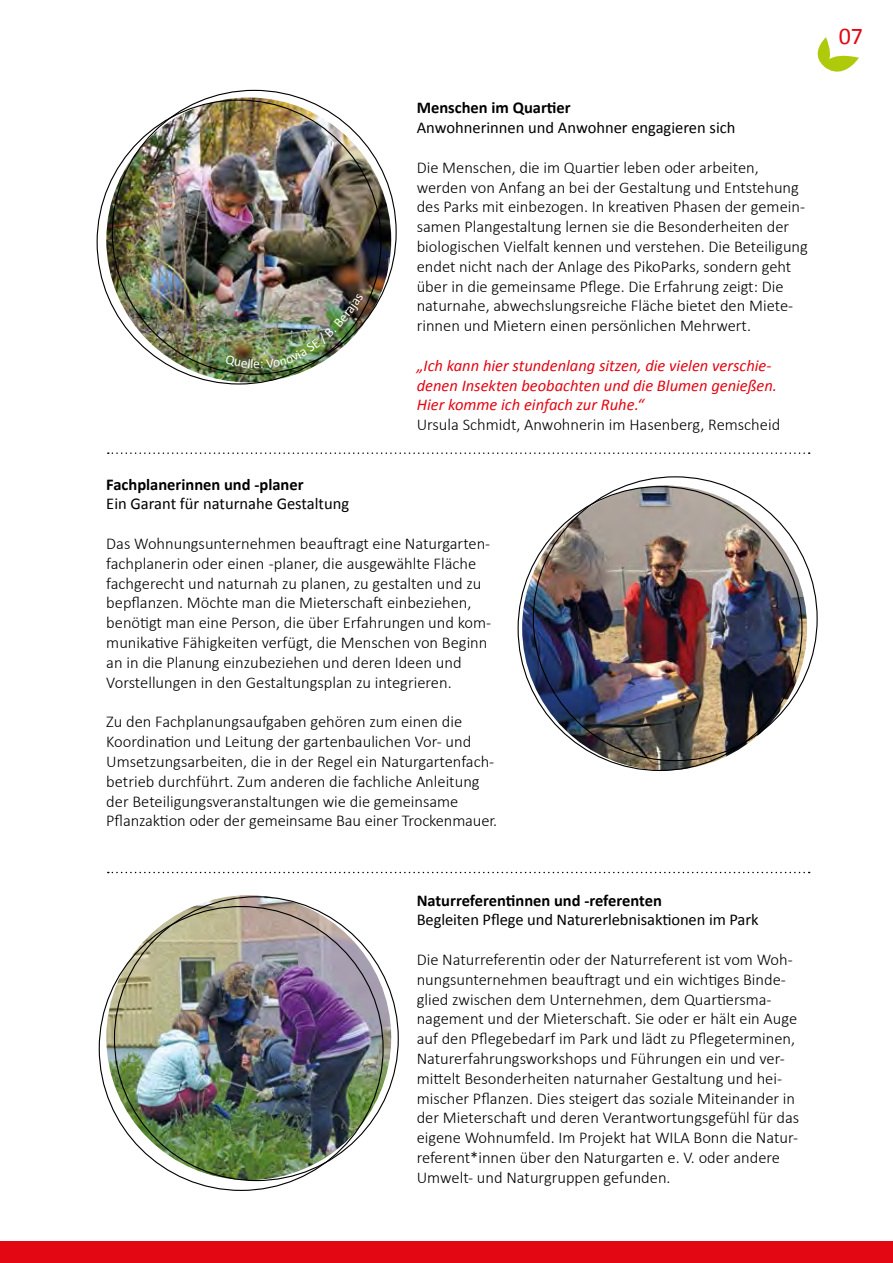
<style>
.page{position:relative;width:893px;height:1263px;background:#fff}
.page>*{position:absolute;margin:0;border:0;box-sizing:border-box;transform-origin:0 0}
.t1{font:24px "Calibri";color:#e30613}
.t2{font:300 16.5px/19.8px "Calibri";color:#000}
.t3{font:italic 16.5px/19.8px "Calibri";color:#e30613}
.t4{font:16.5px "Calibri";color:#000}
.t5{font:700 16.5px "Calibri";color:#000}
</style>
<div class="page">
<img style="left:106px;top:895px;width:285px;height:285px;border-radius:142px">
<svg style="left:817px;top:37px;width:42px;height:35px"></svg>
<div style="left:0;top:1242px;width:893px;height:21px;background:#e30613"></div>
<img style="left:106px;top:97px;width:285px;height:285px;border-radius:142px">
<svg style="left:108px;top:452px;width:702px;height:2px"></svg>
<svg style="left:108px;top:872px;width:702px;height:1px"></svg>
<img style="left:522px;top:485px;width:285px;height:285px;border-radius:142px">
<img style="left:225px;top:293px;width:139px;height:75px">
<p class="t5" style="left:417px;top:97px;width:156px">Menschen im Quartier</p>
<p class="t4" style="left:417px;top:117px;width:320px">Anwohnerinnen und Anwohner engagieren sich</p>
<p class="t2" style="left:417px;top:157px;width:393px">Die Menschen, die im Quartier leben oder arbeiten, werden von Anfang an bei der Gestaltung und Entstehung des Parks mit einbezogen. In kreativen Phasen der gemein&shy;samen Plangestaltung lernen sie die Besonderheiten der biologischen Vielfalt kennen und verstehen. Die Beteiligung endet nicht nach der Anlage des PikoParks, sondern geht über in die gemeinsame Pflege. Die Erfahrung zeigt: Die naturnahe, abwechslungsreiche Fläche bietet den Miete&shy;rinnen und Mietern einen persönlichen Mehrwert.</p>
<p class="t3" style="left:417px;top:355px;width:362px">„Ich kann hier stundenlang sitzen, die vielen verschie&shy;denen Insekten beobachten und die Blumen genießen.<br>Hier komme ich einfach zur Ruhe.“</p>
<p class="t2" style="left:417px;top:415px;width:365px">Ursula Schmidt, Anwohnerin im Hasenberg, Remscheid</p>
<p class="t5" style="left:106px;top:474px;width:199px">Fachplanerinnen und -planer</p>
<p class="t4" style="left:106px;top:493px;width:244px">Ein Garant für naturnahe Gestaltung</p>
<p class="t2" style="left:106px;top:533px;width:386px">Das Wohnungsunternehmen beauftragt eine Naturgarten&shy;fachplanerin oder einen -planer, die ausgewählte Fläche fachgerecht und naturnah zu planen, zu gestalten und zu bepflanzen. Möchte man die Mieterschaft einbeziehen, benötigt man eine Person, die über Erfahrungen und kom&shy;munikative Fähigkeiten verfügt, die Menschen von Beginn an in die Planung einzubeziehen und deren Ideen und Vorstellungen in den Gestaltungsplan zu integrieren.</p>
<p class="t2" style="left:106px;top:712px;width:392px">Zu den Fachplanungsaufgaben gehören zum einen die Koordination und Leitung der gartenbaulichen Vor- und Umsetzungsarbeiten, die in der Regel ein Naturgartenfach&shy;betrieb durchführt. Zum anderen die fachliche Anleitung der Beteiligungsveranstaltungen wie die gemeinsame Pflanzaktion oder der gemeinsame Bau einer Trockenmauer.</p>
<p class="t5" style="left:417px;top:889px;width:247px">Naturreferentinnen und -referenten</p>
<p class="t4" style="left:417px;top:909px;width:343px">Begleiten Pflege und Naturerlebnisaktionen im Park</p>
<p class="t2" style="left:417px;top:949px;width:384px">Die Naturreferentin oder der Naturreferent ist vom Woh&shy;nungsunternehmen beauftragt und ein wichtiges Binde&shy;glied zwischen dem Unternehmen, dem Quartiersma&shy;nagement und der Mieterschaft. Sie oder er hält ein Auge auf den Pflegebedarf im Park und lädt zu Pflegeterminen, Naturerfahrungsworkshops und Führungen ein und ver&shy;mittelt Besonderheiten naturnaher Gestaltung und hei&shy;mischer Pflanzen. Dies steigert das soziale Miteinander in der Mieterschaft und deren Verantwortungsgefühl für das eigene Wohnumfeld. Im Projekt hat WILA Bonn die Natur&shy;referent*innen über den Naturgarten e. V. oder andere Umwelt- und Naturgruppen gefunden.</p>
<h1 class="t1" style="left:839px;top:20px;width:26px">07</h1>
</div>
